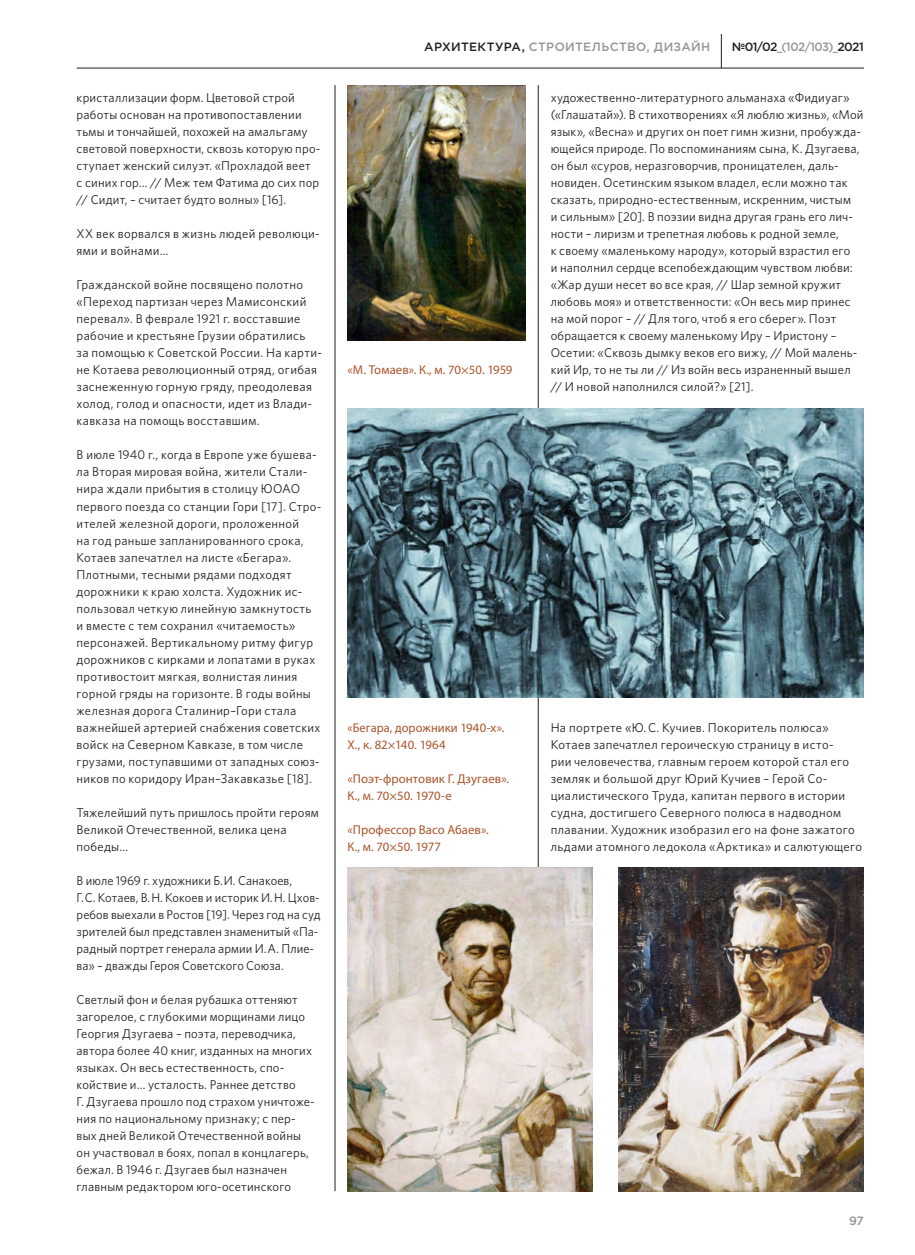
<style>
.page{position:relative;width:915px;height:1255px;background:#fff}
.page>*{position:absolute;margin:0;border:0;box-sizing:border-box;transform-origin:0 0}
.t1{font:12.75px/17px "Whitney OTSPN";letter-spacing:.02em;color:#231f20}
.t2{font:12.75px/17px "Myriad Pro";letter-spacing:.005em;color:#ab542b}
.t3{font:500 12px "Gotham OTSPN";letter-spacing:.025em;color:#939598}
.t4{font:500 12px "Gotham OTSPN";letter-spacing:-.055em;color:#939598;scale:.7 1}
.s1{color:#231f20}
</style>
<div class="page">
<hr style="left:77px;top:68px;width:786px;height:1px;background:#231f20">
<hr style="left:720px;top:34px;width:1px;height:34px;background:#231f20">
<hr style="left:537px;top:85px;width:1px;height:1106px;background:#231f20">
<hr style="left:334px;top:85px;width:1px;height:1106px;background:#231f20">
<img style="left:347px;top:85px;width:178px;height:255px">
<img style="left:347px;top:408px;width:516px;height:289px">
<img style="left:347px;top:867px;width:245px;height:324px">
<img style="left:618px;top:867px;width:245px;height:324px">
<p class="t1" style="left:77px;top:89px;width:245px">кристаллизации форм. Цветовой строй работы основан на противопоставлении тьмы и тончайшей, похожей на амальгаму световой поверхности, сквозь которую про&shy;ступает женский силуэт. «Прохладой веет<br>с синих гор… // Меж тем Фатима до сих пор // Сидит, – считает будто волны» [16].</p>
<p class="t1" style="left:77px;top:225px;width:245px">XX век ворвался в жизнь людей революци&shy;ями и войнами…</p>
<p class="t1" style="left:77px;top:276px;width:247px">Гражданской войне посвящено полотно «Переход партизан через Мамисонский перевал». В феврале 1921 г. восставшие рабочие и крестьяне Грузии обратились<br>за помощью к Советской России. На карти&shy;не Котаева революционный отряд, огибая заснеженную горную гряду, преодолевая холод, голод и опасности, идет из Влади&shy;кавказа на помощь восставшим.</p>
<p class="t1" style="left:77px;top:446px;width:246px">В июле 1940 г., когда в Европе уже бушева&shy;ла Вторая мировая война, жители Стали&shy;нира ждали прибытия в столицу ЮОАО первого поезда со станции Гори [17]. Стро&shy;ителей железной дороги, проложенной<br>на год раньше запланированного срока, Котаев запечатлел на листе «Бегара».<br>Плотными, тесными рядами подходят дорожники к краю холста. Художник ис&shy;пользовал четкую линейную замкнутость<br>и вместе с тем сохранил «читаемость» персонажей. Вертикальному ритму фигур дорожников с кирками и лопатами в руках противостоит мягкая, волнистая линия горной гряды на горизонте. В годы войны железная дорога Сталинир–Гори стала важнейшей артерией снабжения советских войск на Северном Кавказе, в том числе грузами, поступавшими от западных союз&shy;ников по коридору Иран–Закавказье [18].</p>
<p class="t1" style="left:77px;top:803px;width:244px">Тяжелейший путь пришлось пройти героям<br>Великой Отечественной, велика цена победы…</p>
<p class="t1" style="left:77px;top:871px;width:245px">В июле 1969 г. художники Б.И. Санакоев,<br>Г.С. Котаев, В.Н. Кокоев и историк И.Н. Цхов&shy;ребов выехали в Ростов [19]. Через год на суд зрителей был представлен знаменитый «Па&shy;радный портрет генерала армии И.А. Плие&shy;ва» – дважды Героя Советского Союза.</p>
<p class="t1" style="left:77px;top:990px;width:239px">Светлый фон и белая рубашка оттеняют загорелое, с глубокими морщинами лицо Георгия Дзугаева – поэта, переводчика, автора более 40 книг, изданных на многих языках. Он весь естественность, спо&shy;койствие и… усталость. Раннее детство<br>Г. Дзугаева прошло под страхом уничтоже&shy;ния по национальному признаку; с пер&shy;вых дней Великой Отечественной войны он участвовал в боях, попал в концлагерь, бежал. В 1946 г. Дзугаев был назначен главным редактором юго-осетинского</p>
<p class="t3" style="left:424px;top:41px;width:287px"><span class="s1">Архитектура,</span> Строительство, Дизайн</p>
<p class="t4" style="left:731px;top:41px;width:190px"><span class="s1">№01/02</span>_(102/103)_<span class="s1">2021</span></p>
<p class="t2" style="left:347px;top:361px;width:166px">«М. Томаев». К., м. 70×50. 1959</p>
<p class="t1" style="left:550px;top:89px;width:314px">художественно-литературного альманаха «Фидиуаг» («Глашатай»). В стихотворениях «Я люблю жизнь», «Мой язык», «Весна» и других он поет гимн жизни, пробужда&shy;ющейся природе. По воспоминаниям сына, К. Дзугаева, он был «суров, неразговорчив, проницателен, даль&shy;новиден. Осетинским языком владел, если можно так сказать, природно-естественным, искренним, чистым<br>и сильным» [20]. В поэзии видна другая грань его лич&shy;ности – лиризм и трепетная любовь к родной земле,<br>к своему «маленькому народу», который взрастил его<br>и наполнил сердце всепобеждающим чувством любви: «Жар души несет во все края, // Шар земной кружит любовь моя» и ответственности: «Он весь мир принес на мой порог – // Для того, чтоб я его сберег». Поэт обращается к своему маленькому Иру – Иристону – Осетии: «Сквозь дымку веков его вижу, // Мой малень&shy;кий Ир, то не ты ли // Из войн весь израненный вышел // И новой наполнился силой?» [21].</p>
<p class="t2" style="left:347px;top:718px;width:158px">«Бегара, дорожники 1940-х».<br>Х., к. 82×140. 1964</p>
<p class="t2" style="left:347px;top:769px;width:163px">«Поэт-фронтовик Г. Дзугаев».<br>К., м. 70×50. 1970-е</p>
<p class="t2" style="left:347px;top:820px;width:143px">«Профессор Васо Абаев».<br>К., м. 70×50. 1977</p>
<p class="t1" style="left:550px;top:718px;width:313px">На портрете «Ю.С. Кучиев. Покоритель полюса» Котаев запечатлел героическую страницу в исто-<br>рии человечества, главным героем которой стал его земляк и большой друг Юрий Кучиев – Герой Со&shy;циалистического Труда, капитан первого в истории судна, достигшего Северного полюса в надводном плавании. Художник изобразил его на фоне зажатого льдами атомного ледокола «Арктика» и салютующего</p>
<p class="t3" style="left:848px;top:1215px;width:16px">97</p>
</div>
